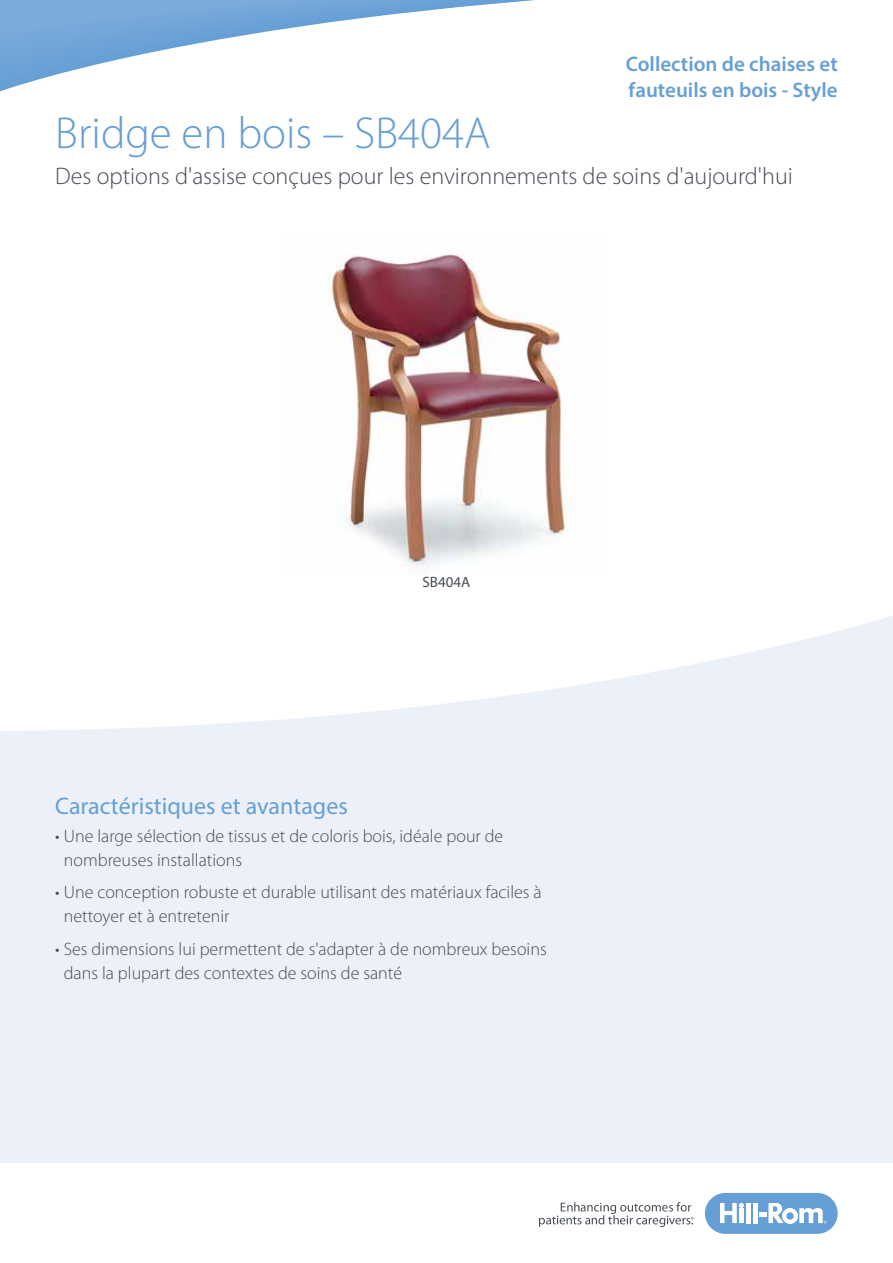
<style>
.page{position:relative;width:893px;height:1263px;background:#fff}
.page>*{position:absolute;margin:0;border:0;box-sizing:border-box;transform-origin:0 0}
.t1{font:300 45px "Myriad Pro";color:#669fd5}
.t2{font:300 24px "Myriad Pro";color:#474c55}
.t3{font:24px "Myriad Pro";color:#669fd5}
.t4{font:600 21px/25.5px "Myriad Pro";color:#669fd5}
.t5{font:300 18px/24px "Myriad Pro";color:#474c55}
.t6{font:15px "Myriad Pro";color:#474c55}
</style>
<div class="page">
<svg style="left:0;top:616px;width:893px;height:547px;background:#eef2f9"></svg>
<div style="left:705px;top:1193px;width:133px;height:41px;background:#669fd5;border-radius:20px"></div>
<hr style="left:746px;top:1203px;width:4px;height:20px;background:#fff">
<hr style="left:753px;top:1203px;width:4px;height:20px;background:#fff">
<svg style="left:720px;top:1203px;width:24px;height:20px"></svg>
<svg style="left:759px;top:1203px;width:68px;height:21px"></svg>
<svg style="left:539px;top:1202px;width:154px;height:25px"></svg>
<img style="left:328px;top:254px;width:239px;height:314px">
<svg style="left:0;top:0;width:535px;height:74px"></svg>
<p class="t4" style="left:626px;top:51px;width:213px">Collection de chaises et fauteuils en bois - Style</p>
<h1 class="t1" style="left:55px;top:108px;width:437px">Bridge en bois – SB404A</h1>
<h2 class="t2" style="left:55px;top:162px;width:739px">Des options d'assise conçues pour les environnements de soins d'aujourd'hui</h2>
<p class="t6" style="left:423px;top:572px;width:49px">SB404A</p>
<h2 class="t3" style="left:55px;top:791px;width:294px">Caractéristiques et avantages</h2>
<p class="t5" style="left:64px;top:824px;width:441px;text-indent:-8px">• Une large sélection de tissus et de coloris bois, idéale pour de nombreuses installations</p>
<p class="t5" style="left:64px;top:881px;width:479px;text-indent:-8px">• Une conception robuste et durable utilisant des matériaux faciles à nettoyer et à entretenir</p>
<p class="t5" style="left:64px;top:937px;width:484px;text-indent:-8px">• Ses dimensions lui permettent de s'adapter à de nombreux besoins dans la plupart des contextes de soins de santé</p>
</div>
